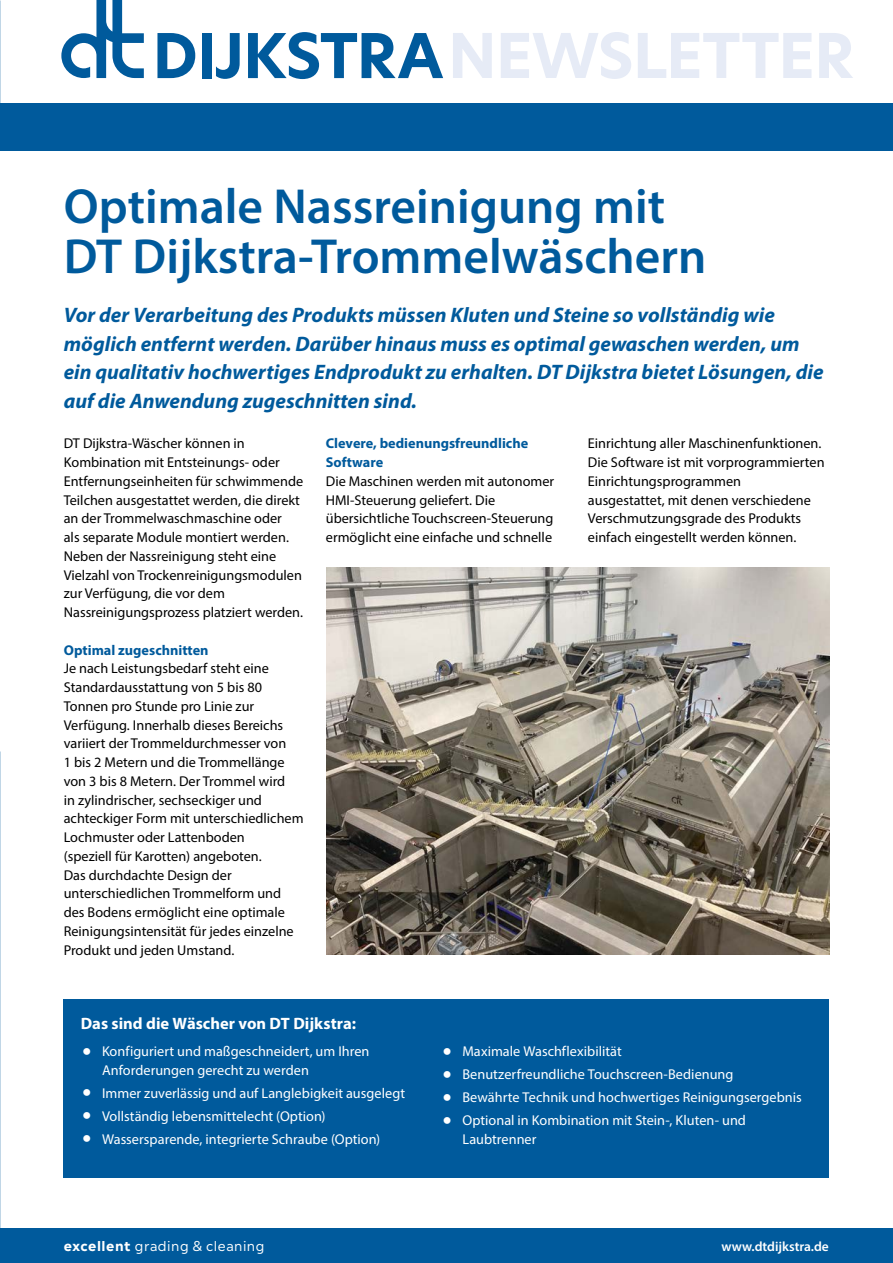
<style>
.page{position:relative;width:893px;height:1263px;background:#fff}
.page>*{position:absolute;margin:0;border:0;box-sizing:border-box;transform-origin:0 0}
.t1{font:700 60.3px "New Hero";letter-spacing:-.01em;color:#e6ebf6}
.CHAPPEAU{font:600 49.5px/49.5px "Myriad Pro";color:#005a9c}
.t2{font:italic 700 21px/28.5px "Myriad Pro";color:#005a9c}
.Body_Diap{font:700 16.5px "Myriad Pro";color:#fff}
.Body{font:14.25px/18.8px "Myriad Pro";color:#000}
.t3{font:14.25px/18.8px "Myriad Pro";color:#fff}
.Body-2{font:700 14.25px/18.8px "Myriad Pro";color:#005a9c}
.Hoofdkop{font:13.5px "Madera";letter-spacing:.035em;color:#fff}
.Hoofdkop-2{font:600 13.5px "Myriad Pro";color:#fff}
.s1{font-weight:700}
</style>
<div class="page">
<div style="left:0;top:1229px;width:893px;height:34px;background:#005a9c"></div>
<div style="left:0;top:103px;width:893px;height:48px;background:#005a9c"></div>
<svg style="left:157px;top:33px;width:38px;height:45px"></svg>
<div style="left:202px;top:33px;width:9px;height:45px;background:#005a9c"></div>
<svg style="left:216px;top:33px;width:24px;height:46px"></svg>
<svg style="left:248px;top:32px;width:195px;height:47px"></svg>
<svg style="left:61px;top:0;width:83px;height:78px"></svg>
<div style="left:64px;top:999px;width:765px;height:179px;background:#005a9c"></div>
<img style="left:326px;top:567px;width:503px;height:387px">
<p class="t1" style="left:448px;top:15px;width:408px">NEWSLETTER</p>
<p class="CHAPPEAU" style="left:64px;top:180px;width:644px">Optimale Nassreinigung mit<br>DT Dijkstra-Trommelwäschern</p>
<p class="t2" style="left:64px;top:300px;width:761px">Vor der Verarbeitung des Produkts müssen Kluten und Steine so vollständig wie möglich entfernt werden. Darüber hinaus muss es optimal gewaschen werden, um ein qualitativ hochwertiges Endprodukt zu erhalten. DT Dijkstra bietet Lösungen, die auf die Anwendung zugeschnitten sind.</p>
<p class="Body" style="left:64px;top:434px;width:241px">DT Dijkstra-Wäscher können in Kombination mit Entsteinungs- oder Entfernungseinheiten für schwimmende Teilchen ausgestattet werden, die direkt an der Trommelwaschmaschine oder<br>als separate Module montiert werden.<br>Neben der Nassreinigung steht eine Vielzahl von Trockenreinigungsmodulen zur Verfügung, die vor dem Nassreinigungsprozess platziert werden.</p>
<p class="Body-2" style="left:64px;top:640px;width:146px">Optimal zugeschnitten</p>
<p class="Body" style="left:64px;top:659px;width:241px">Je nach Leistungsbedarf steht eine Standardausstattung von 5 bis 80<br>Tonnen pro Stunde pro Linie zur Verfügung. Innerhalb dieses Bereichs variiert der Trommeldurchmesser von<br>1 bis 2 Metern und die Trommellänge von 3 bis 8 Metern. Der Trommel wird<br>in zylindrischer, sechseckiger und achteckiger Form mit unterschiedlichem Lochmuster oder Lattenboden<br>(speziell für Karotten) angeboten.<br>Das durchdachte Design der unterschiedlichen Trommelform und des Bodens ermöglicht eine optimale Reinigungsintensität für jedes einzelne Produkt und jeden Umstand.</p>
<p class="Body-2" style="left:326px;top:434px;width:204px">Clevere, bedienungsfreundliche<br>Software</p>
<p class="Body" style="left:326px;top:471px;width:230px">Die Maschinen werden mit autonomer HMI-Steuerung geliefert. Die übersichtliche Touchscreen-Steuerung ermöglicht eine einfache und schnelle</p>
<p class="Body" style="left:588px;top:434px;width:238px">Einrichtung aller Maschinenfunktionen.<br>Die Software ist mit vorprogrammierten Einrichtungsprogrammen<br>ausgestattet, mit denen verschiedene Verschmutzungsgrade des Produkts einfach eingestellt werden können.</p>
<p class="Body_Diap" style="left:81px;top:1012px;width:277px">Das sind die Wäscher von DT Dijkstra:</p>
<p class="t3" style="left:102px;top:1042px;width:269px">Konfiguriert und maßgeschneidert, um Ihren<br>Anforderungen gerecht zu werden</p>
<p class="t3" style="left:102px;top:1083px;width:305px">Immer zuverlässig und auf Langlebigkeit ausgelegt</p>
<p class="t3" style="left:102px;top:1106px;width:225px">Vollständig lebensmittelecht (Option)</p>
<p class="t3" style="left:102px;top:1129px;width:280px">Wassersparende, integrierte Schraube (Option)</p>
<p class="Hoofdkop" style="left:64px;top:1236px;width:202px"><span class="s1">excellent</span> grading &amp; cleaning</p>
<p class="t3" style="left:462px;top:1042px;width:161px">Maximale Waschflexibilität</p>
<p class="t3" style="left:462px;top:1065px;width:273px">Benutzerfreundliche Touchscreen-Bedienung</p>
<p class="t3" style="left:462px;top:1088px;width:341px">Bewährte Technik und hochwertiges Reinigungsergebnis</p>
<p class="t3" style="left:462px;top:1111px;width:285px">Optional in Kombination mit Stein-, Kluten- und<br>Laubtrenner</p>
<p class="Hoofdkop-2" style="left:721px;top:1238px;width:109px">www.dtdijkstra.de</p>
</div>
